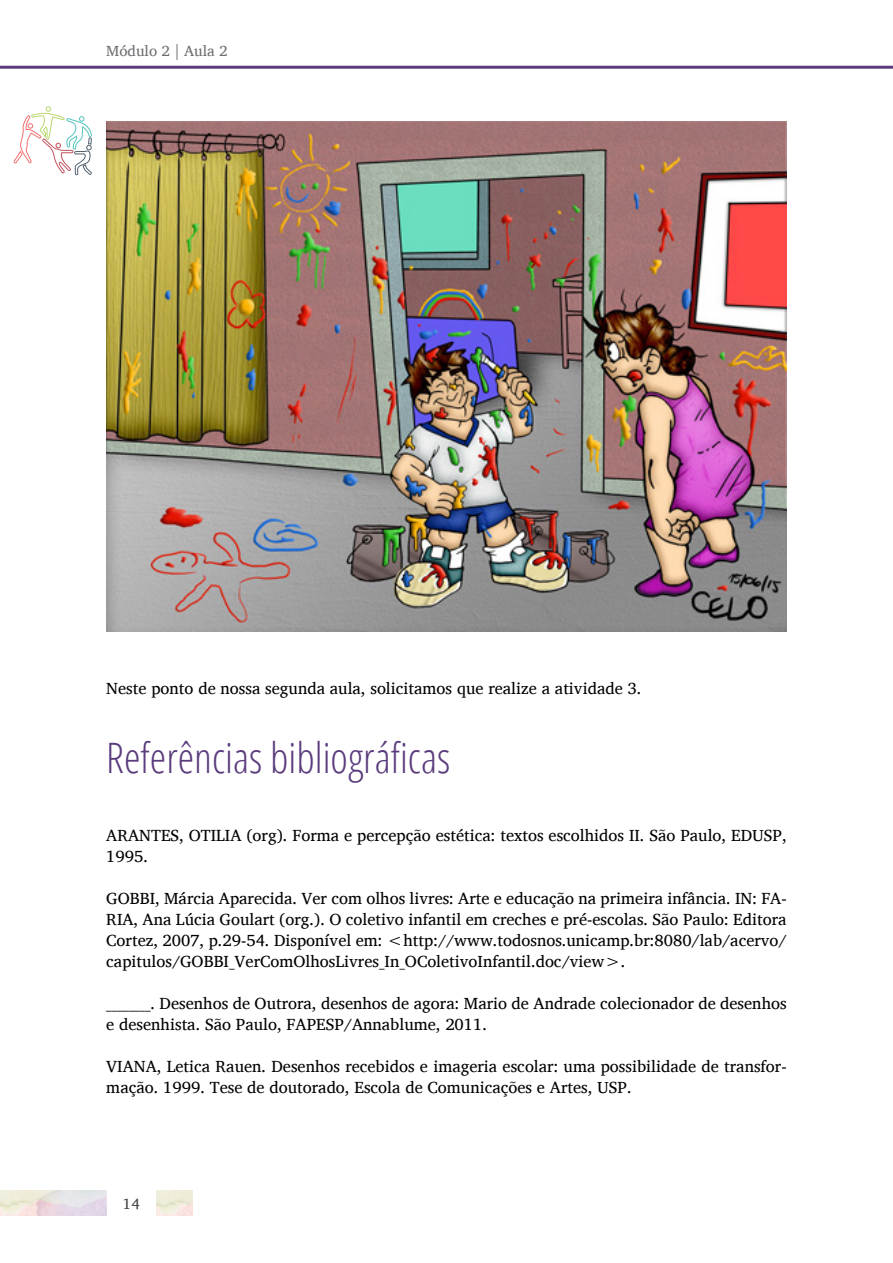
<style>
.page{position:relative;width:893px;height:1263px;background:#fff}
.page>*{position:absolute;margin:0;border:0;box-sizing:border-box;transform-origin:0 0}
.t1{font:300 condensed 42px "Open Sans";color:#5a3c7d}
.t2{font:16.5px/21px "Charis SIL";color:#000}
.t3{font:15px "Charis SIL";color:#6d6e71}
.t4{font:15px "Charis SIL";color:#414042}
</style>
<div class="page">
<hr style="left:0;top:66px;width:893px;height:3px;background:#5a3c7d">
<img style="left:0;top:1190px;width:106px;height:25px">
<img style="left:156px;top:1190px;width:37px;height:25px">
<svg style="left:14px;top:106px;width:78px;height:69px"></svg>
<img style="left:106px;top:121px;width:681px;height:510px">
<p class="t3" style="left:106px;top:42px;width:123px">Módulo 2 | Aula 2</p>
<p class="t2" style="left:106px;top:678px;width:537px">Neste ponto de nossa segunda aula, solicitamos que realize a atividade 3.</p>
<h1 class="t1" style="left:106px;top:729px;width:345px">Referências bibliográficas</h1>
<p class="t2" style="left:106px;top:825px;width:682px">ARANTES, OTILIA (org). Forma e percepção estética: textos escolhidos II. São Paulo, EDUSP,<br>1995.</p>
<p class="t2" style="left:106px;top:888px;width:682px;text-align:justify">GOBBI, Márcia Aparecida. Ver com olhos livres: Arte e educação na primeira infância. IN: FA-RIA, Ana Lúcia Goulart (org.). O coletivo infantil em creches e pré-escolas. São Paulo: Editora Cortez, 2007, p.29-54. Disponível em: &lt;http://www.todosnos.unicamp.br:8080/lab/acervo/ capitulos/GOBBI_VerComOlhosLivres_In_OColetivoInfantil.doc/view&gt;.</p>
<p class="t2" style="left:106px;top:993px;width:682px">________. Desenhos de Outrora, desenhos de agora: Mario de Andrade colecionador de desenhos e desenhista. São Paulo, FAPESP/Annablume, 2011.</p>
<p class="t2" style="left:106px;top:1056px;width:682px">VIANA, Letica Rauen. Desenhos recebidos e imageria escolar: uma possibilidade de transfor&shy;mação. 1999. Tese de doutorado, Escola de Comunicações e Artes, USP.</p>
<p class="t4" style="left:123px;top:1195px;width:18px">14</p>
</div>
